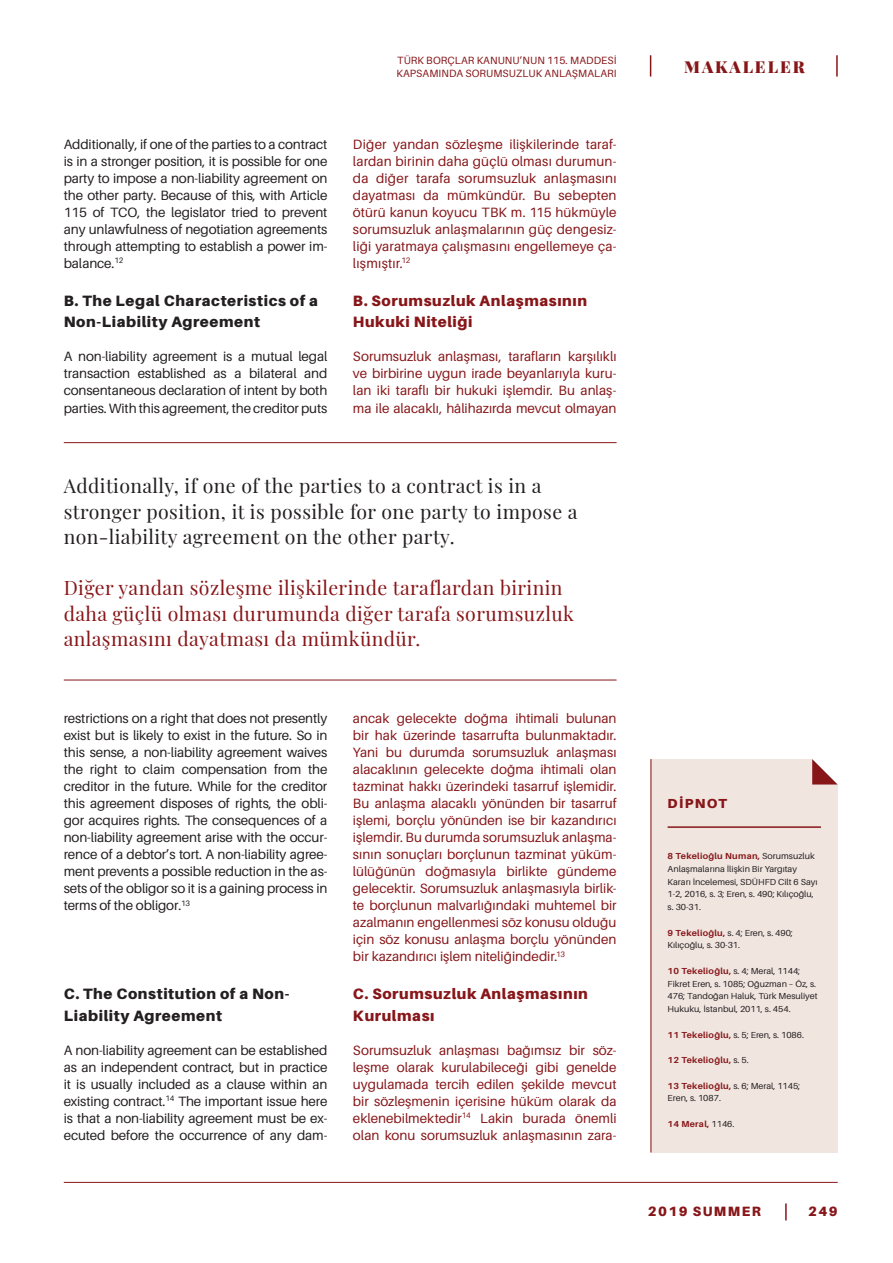
<style>
.page{position:relative;width:893px;height:1263px;background:#fff}
.page>*{position:absolute;margin:0;border:0;box-sizing:border-box;transform-origin:0 0}
.t1{font:19.5px/25.5px "Playfair Display";letter-spacing:.02em;color:#231f20}
.t2{font:19.5px/25.5px "Playfair Display";letter-spacing:.02em;color:#871619}
.t3{font:900 16.5px "Playfair Display";letter-spacing:.12em;color:#871619}
.ING_alt_baslik{font:900 15px/21.3px "Aileron";letter-spacing:.04em;color:#231f20}
.TR_alt_baslik{font:900 15px/21.3px "Aileron";letter-spacing:.04em;color:#871619}
.TR_metin{font:13.5px/17px "Aileron";color:#871619;text-align:justify}
.ING_metin{font:13.5px/17px "Aileron";letter-spacing:-.01em;color:#231f20;text-align:justify}
.t4{font:900 13.5px "Aileron";letter-spacing:.105em;color:#871619}
.t5{font:900 13.05px "Aileron";letter-spacing:.1em;color:#871619}
.t6{font:10.5px/12.8px "Aileron";letter-spacing:.01em;color:#871619}
.t7{font:8.7px/12.8px "Aileron";color:#231f20}
.t8{font:700 8.7px "Aileron";letter-spacing:.03em;color:#871619}
.s1{font-weight:700;color:#871619}
.s2{font-weight:400;color:#231f20}
</style>
<div class="page">
<hr style="left:64px;top:1182px;width:774px;height:1px;background:#871619">
<svg style="left:785px;top:1203px;width:2px;height:17px"></svg>
<svg style="left:650px;top:55px;width:1px;height:22px"></svg>
<hr style="left:836px;top:55px;width:2px;height:22px;background:#871619">
<div style="left:651px;top:759px;width:187px;height:393px;background:#f0e5df"></div>
<hr style="left:668px;top:826px;width:153px;height:2px;background:#871619">
<svg style="left:812px;top:759px;width:26px;height:25px"></svg>
<hr style="left:651px;top:759px;width:1px;height:393px;background:#871619">
<hr style="left:64px;top:442px;width:553px;height:1px;background:#871619">
<hr style="left:64px;top:680px;width:553px;height:1px;background:#871619">
<p class="ING_metin" style="left:64px;top:136px;width:265px">Additionally, if one of the parties to a contract is in a stronger position, it is possible for one party to impose a non-liability agreement on the other party. Because of this, with Article 115 of TCO, the legislator tried to prevent any unlawfulness of negotiation agreements through attempting to establish a power im&shy;balance.<sup>12</sup></p>
<p class="ING_alt_baslik" style="left:64px;top:290px;width:256px">B. The Legal Characteristics of a<br>Non-Liability Agreement</p>
<p class="ING_metin" style="left:64px;top:348px;width:265px">A non-liability agreement is a mutual legal transaction established as a bilateral and consentaneous declaration of intent by both parties. With this agreement, the creditor puts</p>
<p class="t6" style="left:397px;top:54px;width:221px">TÜRK BORÇLAR KANUNU’NUN 115. MADDESİ<br>KAPSAMINDA SORUMSUZLUK ANLAŞMALARI</p>
<p class="TR_metin" style="left:353px;top:136px;width:265px">Diğer yandan sözleşme ilişkilerinde taraf&shy;lardan birinin daha güçlü olması durumun&shy;da diğer tarafa sorumsuzluk anlaşmasını dayatması da mümkündür. Bu sebepten ötürü kanun koyucu TBK m. 115 hükmüyle sorumsuzluk anlaşmalarının güç dengesiz&shy;liği yaratmaya çalışmasını engellemeye ça&shy;lışmıştır.<sup>12</sup></p>
<p class="TR_alt_baslik" style="left:353px;top:290px;width:236px">B. Sorumsuzluk Anlaşmasının<br>Hukuki Niteliği</p>
<p class="TR_metin" style="left:353px;top:348px;width:265px">Sorumsuzluk anlaşması, tarafların karşılıklı ve birbirine uygun irade beyanlarıyla kuru&shy;lan iki taraflı bir hukuki işlemdir. Bu anlaş&shy;ma ile alacaklı, hâlihazırda mevcut olmayan</p>
<p class="t1" style="left:64px;top:472px;width:515px">Additionally, if one of the parties to a contract is in a stronger position, it is possible for one party to impose a non-liability agreement on the other party.</p>
<p class="t2" style="left:64px;top:574px;width:511px">Diğer yandan sözleşme ilişkilerinde taraflardan birinin daha güçlü olması durumunda diğer tarafa sorumsuzluk anlaşmasını dayatması da mümkündür.</p>
<p class="ING_metin" style="left:64px;top:710px;width:265px">restrictions on a right that does not presently exist but is likely to exist in the future. So in this sense, a non-liability agreement waives the right to claim compensation from the creditor in the future. While for the creditor this agreement disposes of rights, the obli&shy;gor acquires rights. The consequences of a non-liability agreement arise with the occur&shy;rence of a debtor’s tort. A non-liability agree&shy;ment prevents a possible reduction in the as&shy;sets of the obligor so it is a gaining process in terms of the obligor.<sup>13</sup></p>
<p class="ING_alt_baslik" style="left:64px;top:983px;width:227px">C. The Constitution of a Non-<br>Liability Agreement</p>
<p class="ING_metin" style="left:64px;top:1041px;width:265px">A non-liability agreement can be established as an independent contract, but in practice it is usually included as a clause within an existing contract.<sup>14</sup> The important issue here is that a non-liability agreement must be ex&shy;ecuted before the occurrence of any dam-</p>
<p class="TR_metin" style="left:353px;top:710px;width:265px">ancak gelecekte doğma ihtimali bulunan bir hak üzerinde tasarrufta bulunmaktadır.<br>Yani bu durumda sorumsuzluk anlaşması alacaklının gelecekte doğma ihtimali olan tazminat hakkı üzerindeki tasarruf işlemidir.<br>Bu anlaşma alacaklı yönünden bir tasarruf işlemi, borçlu yönünden ise bir kazandırıcı işlemdir. Bu durumda sorumsuzluk anlaşma&shy;sının sonuçları borçlunun tazminat yüküm&shy;lülüğünün doğmasıyla birlikte gündeme gelecektir. Sorumsuzluk anlaşmasıyla birlik&shy;te borçlunun malvarlığındaki muhtemel bir azalmanın engellenmesi söz konusu olduğu için söz konusu anlaşma borçlu yönünden bir kazandırıcı işlem niteliğindedir.<sup>13</sup></p>
<p class="TR_alt_baslik" style="left:353px;top:983px;width:236px">C. Sorumsuzluk Anlaşmasının<br>Kurulması</p>
<p class="TR_metin" style="left:353px;top:1041px;width:265px">Sorumsuzluk anlaşması bağımsız bir söz&shy;leşme olarak kurulabileceği gibi genelde uygulamada tercih edilen şekilde mevcut bir sözleşmenin içerisine hüküm olarak da eklenebilmektedir<sup>14</sup> Lakin burada önemli olan konu sorumsuzluk anlaşmasının zara-</p>
<p class="t3" style="left:684px;top:54px;width:122px">MAKALELER</p>
<p class="t5" style="left:668px;top:796px;width:61px">DİPNOT</p>
<p class="t7" style="left:668px;top:850px;width:152px"><span class="s1">8 Tekelioğlu Numan,</span> Sorumsuzluk<br>Anlaşmalarına İlişkin Bir Yargıtay<br>Kararı İncelemesi, SDÜHFD Cilt 6 Sayı<br>1-2, 2016, s. 3; Eren, s. 490; Kılıçoğlu, s. 30-31.</p>
<p class="t7" style="left:668px;top:926px;width:127px"><span class="s1">9 Tekelioğlu,</span> s. 4; Eren, s. 490;<br>Kılıçoğlu, s. 30-31.</p>
<p class="t7" style="left:668px;top:964px;width:151px"><span class="s1">10 Tekelioğlu,</span> s. 4; Meral, 1144; Fikret Eren, s. 1085; Oğuzman – Öz, s.<br>476; Tandoğan Haluk, Türk Mesuliyet Hukuku, İstanbul, 2011, s. 454.</p>
<p class="t7" style="left:668px;top:1028px;width:138px"><span class="s1">11 Tekelioğlu,</span> s. 5; Eren, s. 1086.</p>
<p class="t8" style="left:668px;top:1055px;width:83px">12 Tekelioğlu, <span class="s2">s. 5.</span></p>
<p class="t7" style="left:668px;top:1079px;width:134px"><span class="s1">13 Tekelioğlu,</span> s. 6; Meral, 1145;<br>Eren, s. 1087.</p>
<p class="t8" style="left:668px;top:1119px;width:68px">14 Meral, <span class="s2">1146.</span></p>
<p class="t4" style="left:648px;top:1203px;width:115px">2019 SUMMER</p>
<p class="t4" style="left:808px;top:1203px;width:31px">249</p>
</div>
